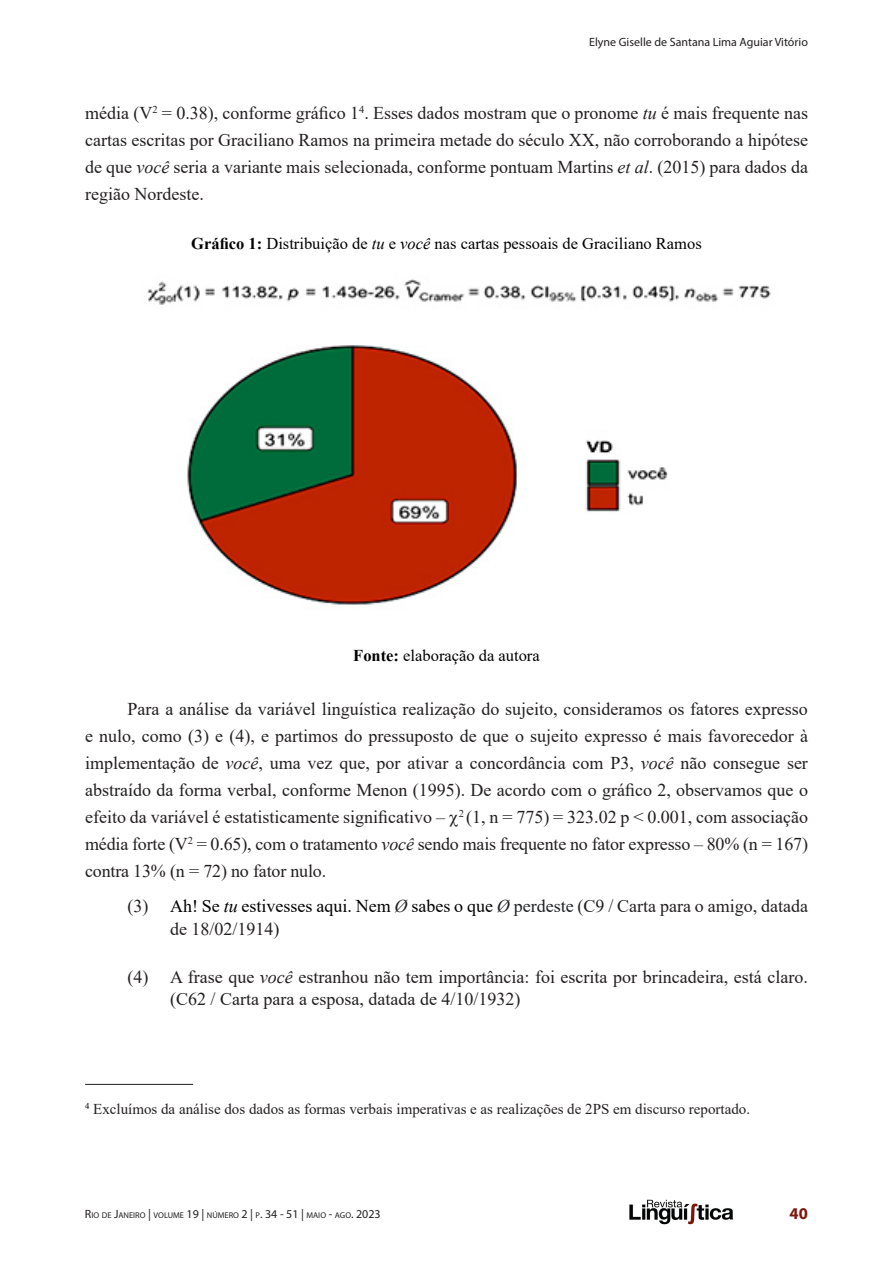
<style>
.page{position:relative;width:893px;height:1263px;background:#fff}
.page>*{position:absolute;margin:0;border:0;box-sizing:border-box;transform-origin:0 0}
.texto_conteúdo{font:18px/27px "Times New Roman";letter-spacing:-.005em;color:#231f20;text-align:justify}
.texto_exemplo{font:18px/22.5px "Times New Roman";color:#231f20}
.mapa-figura-tabela{font:16.5px "Times New Roman";color:#000}
.t1{font:700 16.5px "Myriad Pro";color:#7f160d}
.Footnote{font:15px "Times New Roman";color:#231f20}
.t2{font:12px "Myriad Pro";color:#231f20}
.t3{font:8.4px "Myriad Pro";color:#231f20}
.s1{font-style:italic}
.s2{font-weight:700}
.s3{color:#000}
.s4{font-style:italic;color:#000}
.s5{font-style:italic;color:#202124}
.s6{color:#202124}
.s7{font-size:12px}
</style>
<div class="page">
<img style="left:629px;top:1199px;width:105px;height:26px">
<hr style="left:85px;top:1084px;width:108px;height:1px;background:#231f20">
<img style="left:147px;top:279px;width:624px;height:326px">
<p class="t2" style="left:589px;top:34px;width:220px">Elyne Giselle de Santana Lima Aguiar Vitório</p>
<p class="texto_conteúdo" style="left:85px;top:99px;width:724px">média (V<sup>2</sup> = 0.38), conforme gráfico 1<sup>4</sup>. Esses dados mostram que o pronome <span class="s1">tu</span> é mais frequente nas cartas escritas por Graciliano Ramos na primeira metade do século XX, não corroborando a hipótese de que <span class="s1">você</span> seria a variante mais selecionada, conforme pontuam Martins <span class="s1">et al</span>. (2015) para dados da região Nordeste.</p>
<p class="mapa-figura-tabela" style="left:191px;top:232px;width:512px"><span class="s2">Gráfico 1:</span> Distribuição de <span class="s1">tu</span> e <span class="s1">você</span> nas cartas pessoais de Graciliano Ramos</p>
<p class="mapa-figura-tabela" style="left:353px;top:644px;width:188px"><span class="s2">Fonte:</span> elaboração da autora</p>
<p class="texto_conteúdo" style="left:85px;top:695px;width:724px;text-indent:43px">Para a análise da variável linguística realização do sujeito, consideramos os fatores expresso e nulo, como (3) e (4), e partimos do pressuposto de que o sujeito expresso é mais favorecedor à implementação de <span class="s1">você</span>, uma vez que, por ativar a concordância com P3, <span class="s1">você</span> não consegue ser abstraído da forma verbal, conforme Menon (1995). De acordo com o gráfico 2, observamos que o efeito da variável é estatisticamente significativo – <sup>2</sup> (1, n = 775) = 323.02 p &lt; 0.001, com associação média forte (V<sup>2</sup> = 0.65), com o tratamento <span class="s1">você</span> sendo mais frequente no fator expresso – 80% (n = 167) contra 13% (n = 72) no fator nulo.</p>
<p class="texto_exemplo" style="left:170px;top:894px;width:639px;text-indent:-43px">(3) <span class="s3">Ah! Se</span> <span class="s4">tu</span> <span class="s3">estivesses aqui. Nem</span> <span class="s5">Ø</span> <span class="s3">sabes o que</span> <span class="s5">Ø</span> <span class="s6">perdeste (</span>C9 / Carta para o amigo, datada de 18/02/1914)</p>
<p class="texto_exemplo" style="left:170px;top:965px;width:639px;text-indent:-43px">(4) A frase que <span class="s1">você</span> estranhou não tem importância: foi escrita por brincadeira, está claro. (C62 / Carta para a esposa, datada de 4/10/1932)</p>
<p class="Footnote" style="left:85px;top:1098px;width:667px"><sup>4</sup> Excluímos da análise dos dados as formas verbais imperativas e as realizações de 2PS em discurso reportado.</p>
<p class="t3" style="left:85px;top:1210px;width:297px"><span class="s7">R</span>IO DE <span class="s7">J</span>ANEIRO <span class="s7">|</span> VOLUME <span class="s7">19 |</span> NÚMERO <span class="s7">2 |</span> P<span class="s7">. 34 - 51 |</span> MAIO <span class="s7">-</span> AGO<span class="s7">. 2023</span></p>
<p class="t1" style="left:789px;top:1202px;width:20px">40</p>
</div>
